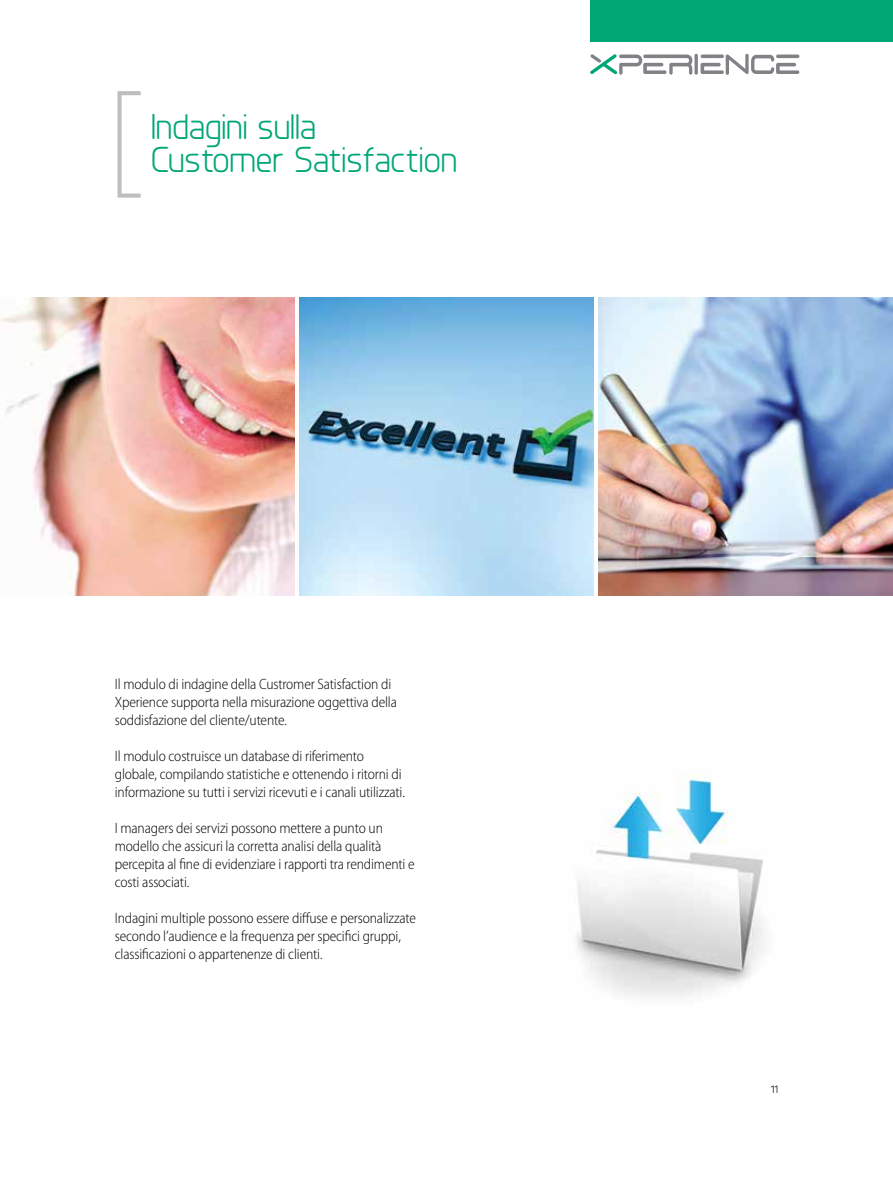
<style>
.page{position:relative;width:893px;height:1191px;background:#fff}
.page>*{position:absolute;margin:0;border:0;box-sizing:border-box;transform-origin:0 0}
.t1{font:36px/33px "Planer";letter-spacing:-.02em;color:#00a775}
.t2{font:300 semi-condensed 15px/18px "Myriad Pro";letter-spacing:-.01em;color:#000}
.t3{font:11.25px "Planer";color:#000}
</style>
<div class="page">
<div style="left:590px;top:0;width:303px;height:41px;background:#00a775"></div>
<svg style="left:590px;top:54px;width:209px;height:21px"></svg>
<svg style="left:118px;top:91px;width:23px;height:107px"></svg>
<img style="left:576px;top:774px;width:187px;height:222px">
<img style="left:598px;top:298px;width:295px;height:297px">
<img style="left:299px;top:298px;width:295px;height:297px">
<img style="left:0;top:298px;width:295px;height:297px">
<h1 class="t1" style="left:151px;top:110px;width:308px">Indagini sulla<br>Customer Satisfaction</h1>
<p class="t2" style="left:115px;top:675px;width:284px">Il modulo di indagine della Custromer Satisfaction di<br>Xperience supporta nella misurazione oggettiva della soddisfazione del cliente/utente.</p>
<p class="t2" style="left:115px;top:747px;width:292px">Il modulo costruisce un database di riferimento globale, compilando statistiche e ottenendo i ritorni di informazione su tutti i servizi ricevuti e i canali utilizzati.</p>
<p class="t2" style="left:115px;top:819px;width:301px">I managers dei servizi possono mettere a punto un modello che assicuri la corretta analisi della qualità percepita al fine di evidenziare i rapporti tra rendimenti e costi associati.</p>
<p class="t2" style="left:115px;top:909px;width:303px">Indagini multiple possono essere diffuse e personalizzate secondo l’audience e la frequenza per specifici gruppi, classificazioni o appartenenze di clienti.</p>
<p class="t3" style="left:770px;top:1082px;width:9px">11</p>
</div>
